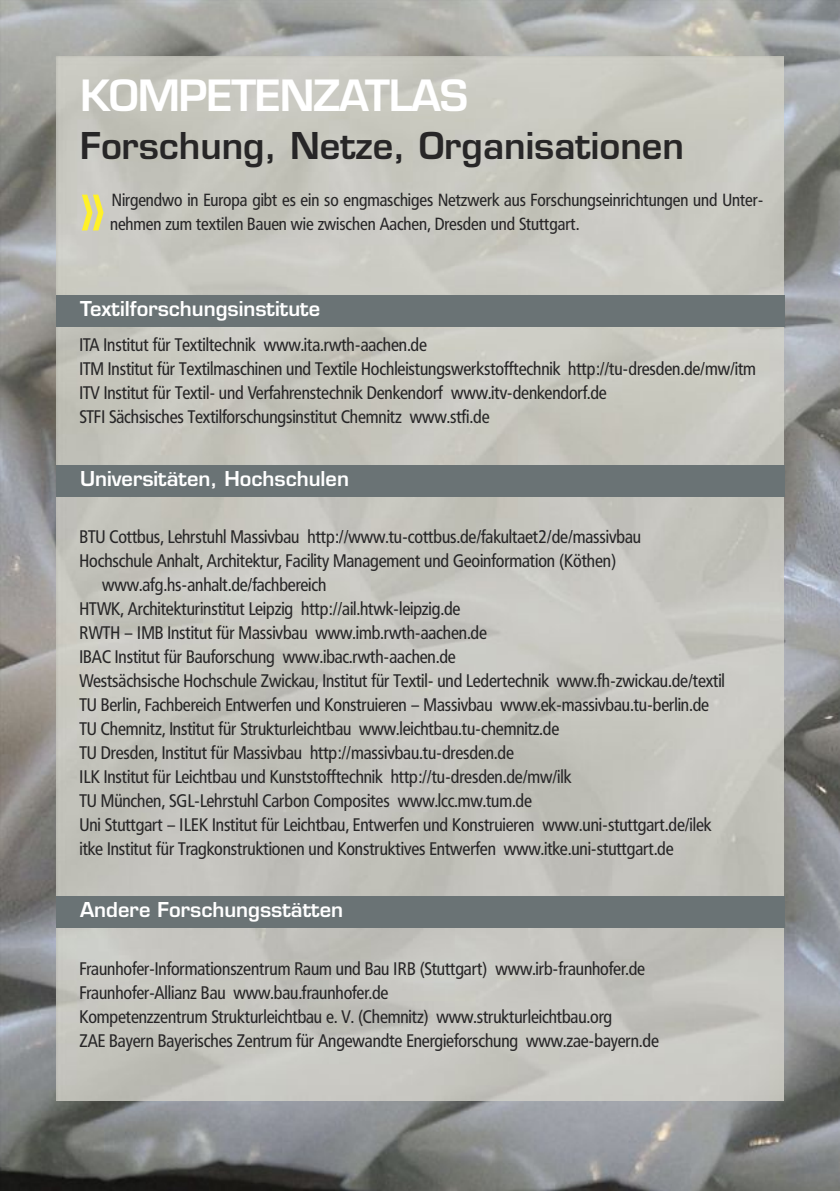
<style>
.page{position:relative;width:840px;height:1191px;background:#fff}
.page>*{position:absolute;margin:0;border:0;box-sizing:border-box;transform-origin:0 0}
.t1{font:600 42px "Eurostile";letter-spacing:-.03em;color:#fff}
.t2{font:600 36px "Eurostile";color:#272627}
.t3{font:600 20px "Eurostile";color:#fff}
.t4{font:18px/24px "Frutiger Condensed BQ";letter-spacing:-.005em;color:#272627}
.t5{font:17.4px/24px "Frutiger Condensed BQ";color:#272627}
</style>
<div class="page">
<img style="left:0;top:0;width:839px;height:1191px">
<img style="left:57px;top:57px;width:725px;height:1043px">
<div style="left:57px;top:295px;width:727px;height:31px;background:#6a7375"></div>
<div style="left:57px;top:465px;width:727px;height:31px;background:#6a7375"></div>
<div style="left:57px;top:896px;width:727px;height:31px;background:#6a7375"></div>
<svg style="left:82px;top:195px;width:21px;height:35px"></svg>
<h1 class="t1" style="left:80px;top:79px;width:389px">KOMPETENZATLAS</h1>
<h2 class="t2" style="left:80px;top:132px;width:605px">Forschung, Netze, Organisationen</h2>
<p class="t5" style="left:110px;top:188px;width:654px">Nirgendwo in Europa gibt es ein so engmaschiges Netzwerk aus Forschungseinrichtungen und Unter&shy;nehmen zum textilen Bauen wie zwischen Aachen, Dresden und Stuttgart.</p>
<p class="t3" style="left:80px;top:301px;width:241px">Textilforschungsinstitute</p>
<p class="t4" style="left:79px;top:332px;width:677px">ITA Institut für Textiltechnik www.ita.rwth-aachen.de<br>ITM Institut für Textilmaschinen und Textile Hochleistungswerkstofftechnik http://tu-dresden.de/mw/itm ITV Institut für Textil- und Verfahrenstechnik Denkendorf www.itv-denkendorf.de<br>STFI Sächsisches Textilforschungsinstitut Chemnitz www.stfi.de</p>
<p class="t3" style="left:80px;top:471px;width:270px">Universitäten, Hochschulen</p>
<p class="t4" style="left:79px;top:524px;width:563px">BTU Cottbus, Lehrstuhl Massivbau http://www.tu-cottbus.de/fakultaet2/de/massivbau</p>
<p class="t4" style="left:79px;top:548px;width:538px">Hochschule Anhalt, Architektur, Facility Management und Geoinformation (Köthen)</p>
<p class="t4" style="left:102px;top:572px;width:226px">www.afg.hs-anhalt.de/fachbereich</p>
<p class="t4" style="left:79px;top:596px;width:382px">HTWK, Architekturinstitut Leipzig http://ail.htwk-leipzig.de</p>
<p class="t4" style="left:79px;top:620px;width:409px">RWTH – IMB Institut für Massivbau www.imb.rwth-aachen.de</p>
<p class="t4" style="left:79px;top:644px;width:377px">IBAC Institut für Bauforschung www.ibac.rwth-aachen.de</p>
<p class="t4" style="left:79px;top:668px;width:646px">Westsächsische Hochschule Zwickau, Institut für Textil- und Ledertechnik www.fh-zwickau.de/textil</p>
<p class="t4" style="left:79px;top:692px;width:631px">TU Berlin, Fachbereich Entwerfen und Konstruieren – Massivbau www.ek-massivbau.tu-berlin.de</p>
<p class="t4" style="left:79px;top:716px;width:481px">TU Chemnitz, Institut für Strukturleichtbau www.leichtbau.tu-chemnitz.de</p>
<p class="t4" style="left:79px;top:740px;width:436px">TU Dresden, Institut für Massivbau http://massivbau.tu-dresden.de</p>
<p class="t4" style="left:79px;top:764px;width:493px">ILK Institut für Leichtbau und Kunststofftechnik http://tu-dresden.de/mw/ilk</p>
<p class="t4" style="left:79px;top:788px;width:454px">TU München, SGL-Lehrstuhl Carbon Composites www.lcc.mw.tum.de</p>
<p class="t4" style="left:79px;top:812px;width:633px">Uni Stuttgart – ILEK Institut für Leichtbau, Entwerfen und Konstruieren www.uni-stuttgart.de/ilek</p>
<p class="t4" style="left:79px;top:836px;width:595px">itke Institut für Tragkonstruktionen und Konstruktives Entwerfen www.itke.uni-stuttgart.de</p>
<p class="t3" style="left:80px;top:901px;width:264px">Andere Forschungsstätten</p>
<p class="t4" style="left:79px;top:956px;width:580px">Fraunhofer-Informationszentrum Raum und Bau IRB (Stuttgart) www.irb-fraunhofer.de Fraunhofer-Allianz Bau www.bau.fraunhofer.de<br>Kompetenzzentrum Strukturleichtbau e. V. (Chemnitz) www.strukturleichtbau.org<br>ZAE Bayern Bayerisches Zentrum für Angewandte Energieforschung www.zae-bayern.de</p>
</div>
